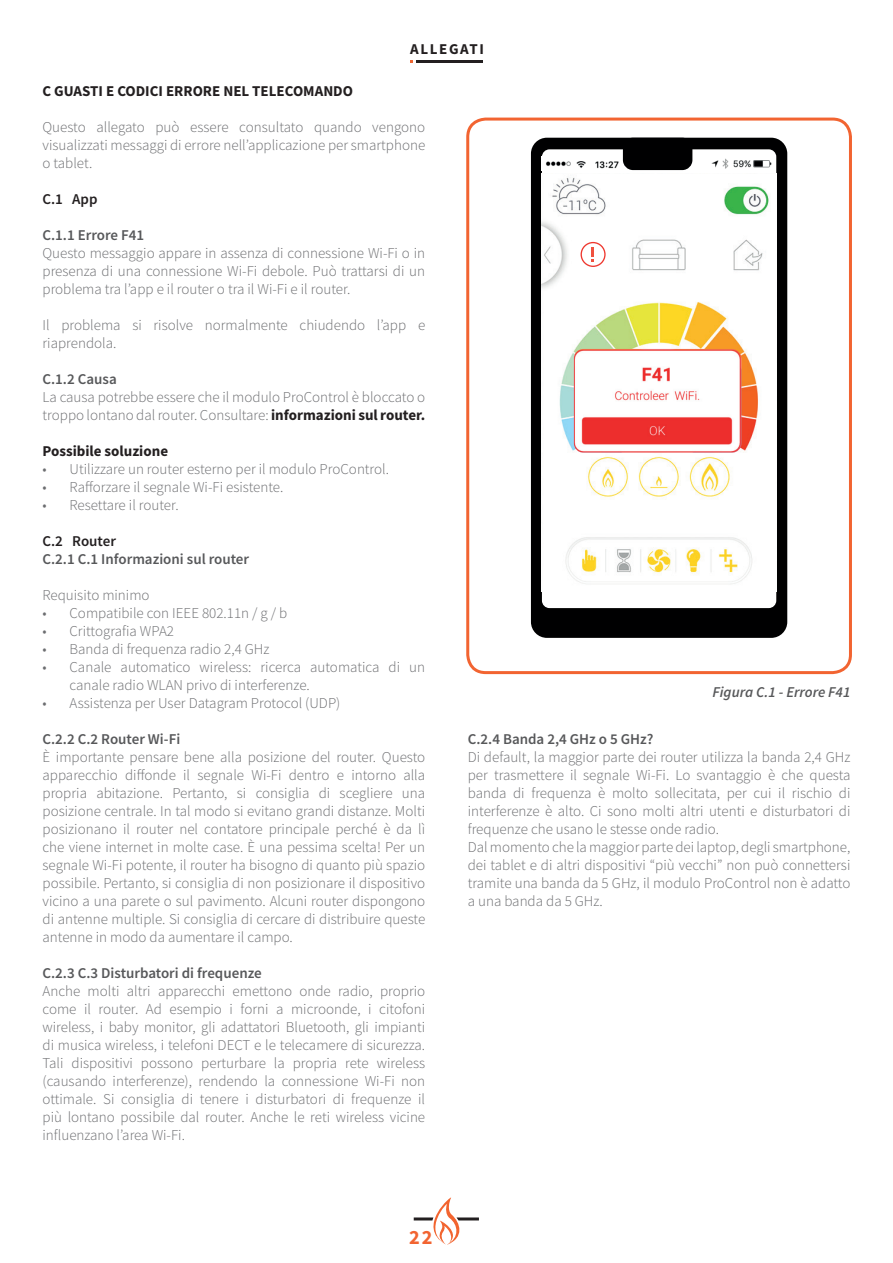
<style>
.page{position:relative;width:893px;height:1263px;background:#fff}
.page>*{position:absolute;margin:0;border:0;box-sizing:border-box;transform-origin:0 0}
.t1{font:700 20.25px "Source Sans Pro";color:#f26431}
.t2{font:300 15px/18px "Source Sans Pro";color:#6c6d70}
.t3{font:600 15px "Source Sans Pro";color:#57585a}
.t4{font:700 15px "Source Sans Pro";color:#231f20}
.t5{font:italic 600 15px "Source Sans Pro";color:#57585a}
.t6{font:600 15px "Source Sans Pro";color:#231f20}
.t7{font:700 15px "Source Sans Pro";letter-spacing:.11em;color:#231f20}
.s1{font-weight:700;color:#231f20}
</style>
<div class="page">
<hr style="left:416px;top:60px;width:67px;height:3px;background:#231f20">
<svg style="left:414px;top:1197px;width:65px;height:48px"></svg>
<div style="left:531px;top:138px;width:256px;height:500px;background:#000001;border-radius:16px"></div>
<svg style="left:542px;top:149px;width:234px;height:24px;background:#f0f0f0"></svg>
<div style="left:542px;top:592px;width:234px;height:16px;background:#fff"></div>
<img style="left:542px;top:156px;width:234px;height:15px">
<img style="left:572px;top:157px;width:84px;height:15px">
<img style="left:542px;top:173px;width:234px;height:419px">
<div style="left:623px;top:138px;width:69px;height:32px;background:#000001;border-radius:10px"></div>
<img style="left:574px;top:349px;width:167px;height:104px">
<svg style="left:581px;top:242px;width:25px;height:25px"></svg>
<div style="left:466px;top:118px;width:386px;height:556px;border:3px solid #f26431;border-radius:18px"></div>
<p class="t7" style="left:410px;top:39px;width:75px">ALLEGATI</p>
<p class="t4" style="left:43px;top:81px;width:312px">C GUASTI E CODICI ERRORE NEL TELECOMANDO</p>
<p class="t2" style="left:43px;top:118px;width:384px;text-align:justify">Questo allegato può essere consultato quando vengono visualizzati messaggi di errore nell’applicazione per smartphone o tablet.</p>
<p class="t6" style="left:43px;top:189px;width:57px">C.1 App</p>
<p class="t3" style="left:43px;top:225px;width:103px">C.1.1 Errore F41</p>
<p class="t2" style="left:43px;top:244px;width:384px;text-align:justify">Questo messaggio appare in assenza di connessione Wi-Fi o in presenza di una connessione Wi-Fi debole. Può trattarsi di un problema tra l’app e il router o tra il Wi-Fi e il router.</p>
<p class="t2" style="left:43px;top:316px;width:384px">Il problema si risolve normalmente chiudendo l’app e riaprendola.</p>
<p class="t3" style="left:43px;top:369px;width:76px">C.1.2 Causa</p>
<p class="t2" style="left:43px;top:388px;width:384px">La causa potrebbe essere che il modulo ProControl è bloccato o troppo lontano dal router. Consultare: <span class="s1">informazioni sul router.</span></p>
<p class="t4" style="left:43px;top:441px;width:127px">Possibile soluzione</p>
<p class="t2" style="left:43px;top:460px;width:348px">• Utilizzare un router esterno per il modulo ProControl.</p>
<p class="t2" style="left:43px;top:478px;width:242px">• Rafforzare il segnale Wi-Fi esistente.</p>
<p class="t2" style="left:43px;top:496px;width:138px">• Resettare il router.</p>
<p class="t6" style="left:43px;top:531px;width:75px">C.2 Router</p>
<p class="t3" style="left:43px;top:549px;width:208px">C.2.1 C.1 Informazioni sul router</p>
<p class="t2" style="left:43px;top:586px;width:109px">Requisito minimo</p>
<p class="t2" style="left:43px;top:604px;width:246px">• Compatibile con IEEE 802.11n / g / b</p>
<p class="t2" style="left:43px;top:622px;width:133px">• Crittografia WPA2</p>
<p class="t2" style="left:43px;top:640px;width:229px">• Banda di frequenza radio 2,4 GHz</p>
<p class="t2" style="left:70px;top:658px;width:357px;text-indent:-27px">• Canale automatico wireless: ricerca automatica di un canale radio WLAN privo di interferenze.</p>
<p class="t2" style="left:43px;top:694px;width:299px">• Assistenza per User Datagram Protocol (UDP)</p>
<p class="t3" style="left:43px;top:729px;width:139px">C.2.2 C.2 Router Wi-Fi</p>
<p class="t2" style="left:43px;top:748px;width:384px;text-align:justify">È importante pensare bene alla posizione del router. Questo apparecchio diffonde il segnale Wi-Fi dentro e intorno alla propria abitazione. Pertanto, si consiglia di scegliere una posizione centrale. In tal modo si evitano grandi distanze. Molti posizionano il router nel contatore principale perché è da lì che viene internet in molte case. È una pessima scelta! Per un segnale Wi-Fi potente, il router ha bisogno di quanto più spazio possibile. Pertanto, si consiglia di non posizionare il dispositivo vicino a una parete o sul pavimento. Alcuni router dispongono di antenne multiple. Si consiglia di cercare di distribuire queste antenne in modo da aumentare il campo.</p>
<p class="t3" style="left:43px;top:963px;width:221px">C.2.3 C.3 Disturbatori di frequenze</p>
<p class="t2" style="left:43px;top:982px;width:384px;text-align:justify">Anche molti altri apparecchi emettono onde radio, proprio come il router. Ad esempio i forni a microonde, i citofoni wireless, i baby monitor, gli adattatori Bluetooth, gli impianti di musica wireless, i telefoni DECT e le telecamere di sicurezza.<br>Tali dispositivi possono perturbare la propria rete wireless (causando interferenze), rendendo la connessione Wi-Fi non ottimale. Si consiglia di tenere i disturbatori di frequenze il più lontano possibile dal router. Anche le reti wireless vicine influenzano l’area Wi-Fi.</p>
<h1 class="t1" style="left:409px;top:1223px;width:25px">22</h1>
<p class="t5" style="left:712px;top:682px;width:139px">Figura C.1 - Errore F41</p>
<p class="t3" style="left:468px;top:729px;width:187px">C.2.4 Banda 2,4 GHz o 5 GHz?</p>
<p class="t2" style="left:468px;top:748px;width:384px">Di default, la maggior parte dei router utilizza la banda 2,4 GHz per trasmettere il segnale Wi-Fi. Lo svantaggio è che questa banda di frequenza è molto sollecitata, per cui il rischio di interferenze è alto. Ci sono molti altri utenti e disturbatori di frequenze che usano le stesse onde radio.<br>Dal momento che la maggior parte dei laptop, degli smartphone, dei tablet e di altri dispositivi “più vecchi” non può connettersi tramite una banda da 5 GHz, il modulo ProControl non è adatto a una banda da 5 GHz.</p>
</div>
